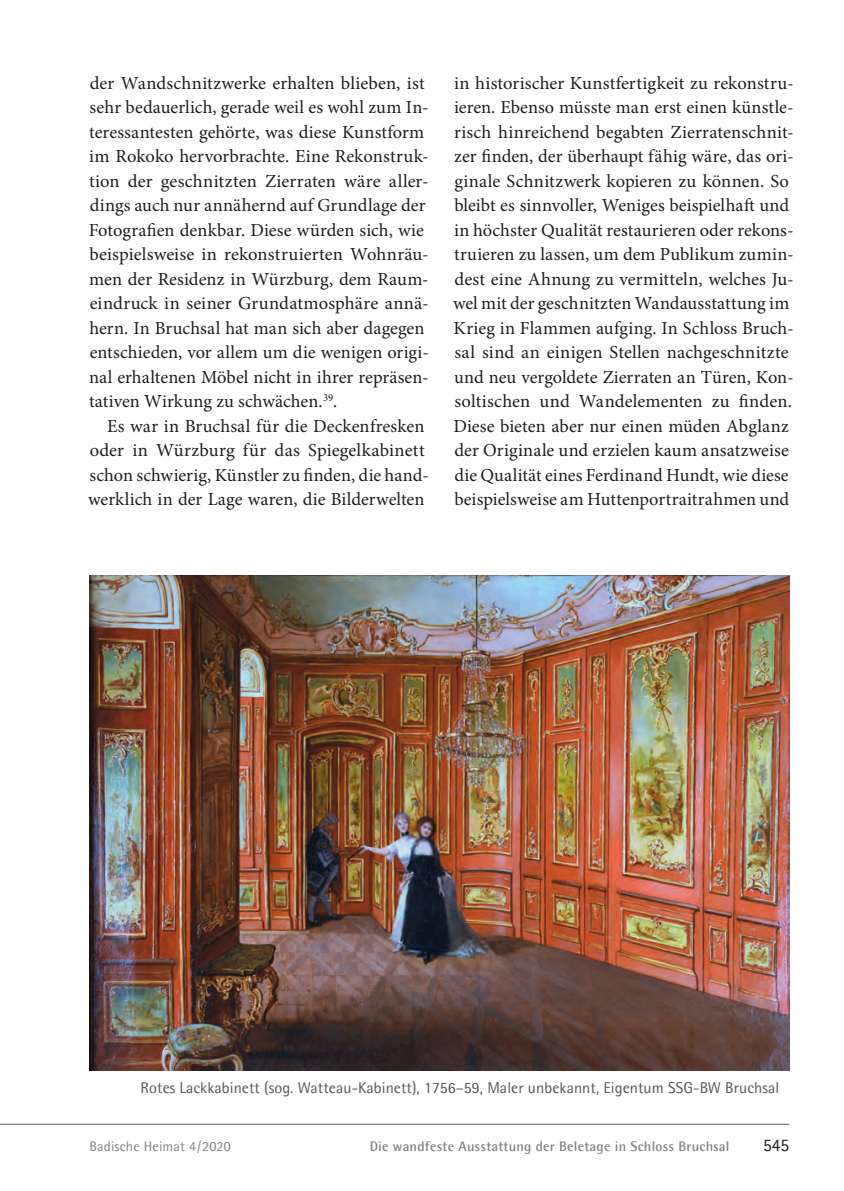
<style>
.page{position:relative;width:844px;height:1191px;background:#fff}
.page>*{position:absolute;margin:0;border:0;box-sizing:border-box;transform-origin:0 0}
.t1{font:18.38px/24.5px "Minion Pro";letter-spacing:.005em;color:#1d1e1f}
.t2{font:17.5px "Agfa Rotis Semisans";color:#1d1e1f}
.t3{font:15.75px "Agfa Rotis Semisans";letter-spacing:.005em;color:#57585a}
.t4{font:700 14px "Agfa Rotis Semisans";letter-spacing:.015em;color:#808285}
.t5{font:14px "Agfa Rotis Semisans";letter-spacing:.015em;color:#808285}
</style>
<div class="page">
<hr style="left:0;top:1124px;width:789px;height:1px;background:#636366">
<img style="left:89px;top:575px;width:700px;height:495px">
<p class="t1" style="left:90px;top:72px;width:336px">der Wandschnitzwerke erhalten blieben, ist</p>
<p class="t1" style="left:90px;top:97px;width:340px">sehr bedauerlich, gerade weil es wohl zum In-</p>
<p class="t1" style="left:89px;top:121px;width:336px">teressantesten gehörte, was diese Kunstform</p>
<p class="t1" style="left:89px;top:146px;width:341px">im Rokoko hervorbrachte. Eine Rekonstruk-</p>
<p class="t1" style="left:89px;top:170px;width:341px">tion der geschnitzten Zierraten wäre aller-</p>
<p class="t1" style="left:90px;top:195px;width:337px">dings auch nur annähernd auf Grundlage der</p>
<p class="t1" style="left:89px;top:219px;width:336px">Fotografien denkbar. Diese würden sich, wie</p>
<p class="t1" style="left:89px;top:244px;width:341px">beispielsweise in rekonstruierten Wohnräu-</p>
<p class="t1" style="left:89px;top:268px;width:341px">men der Residenz in Würzburg, dem Raum-</p>
<p class="t1" style="left:90px;top:293px;width:340px">eindruck in seiner Grundatmosphäre annä-</p>
<p class="t1" style="left:89px;top:317px;width:336px">hern. In Bruchsal hat man sich aber dagegen</p>
<p class="t1" style="left:90px;top:342px;width:340px">entschieden, vor allem um die wenigen origi-</p>
<p class="t1" style="left:89px;top:366px;width:341px">nal erhaltenen Möbel nicht in ihrer repräsen-</p>
<p class="t1" style="left:89px;top:390px;width:250px">tativen Wirkung zu schwächen.<sup>39</sup>.</p>
<p class="t1" style="left:107px;top:415px;width:319px">Es war in Bruchsal für die Deckenfresken</p>
<p class="t1" style="left:90px;top:440px;width:336px">oder in Würzburg für das Spiegelkabinett</p>
<p class="t1" style="left:90px;top:464px;width:340px">schon schwierig, Künstler zu finden, die hand-</p>
<p class="t1" style="left:88px;top:489px;width:337px">werklich in der Lage waren, die Bilderwelten</p>
<p class="t1" style="left:453px;top:72px;width:342px">in historischer Kunstfertigkeit zu rekonstru&shy;ieren. Ebenso müsste man erst einen künstle&shy;risch hinreichend begabten Zierratenschnit&shy;zer finden, der überhaupt fähig wäre, das ori&shy;ginale Schnitzwerk kopieren zu können. So bleibt es sinnvoller, Weniges beispielhaft und in höchster Qualität restaurieren oder rekons&shy;truieren zu lassen, um dem Publikum zumin&shy;dest eine Ahnung zu vermitteln, welches Ju&shy;wel mit der geschnitzten Wandausstattung im Krieg in Flammen aufging. In Schloss Bruch&shy;sal sind an einigen Stellen nachgeschnitzte und neu vergoldete Zierraten an Türen, Kon&shy;soltischen und Wandelementen zu finden.<br>Diese bieten aber nur einen müden Abglanz der Originale und erzielen kaum ansatzweise die Qualität eines Ferdinand Hundt, wie diese beispielsweise am Huttenportraitrahmen und</p>
<p class="t3" style="left:141px;top:1078px;width:640px">Rotes Lackkabinett (sog. Watteau-Kabinett), 1756–59, Maler unbekannt, Eigentum SSG-BW Bruchsal</p>
<p class="t5" style="left:89px;top:1137px;width:143px">Badische Heimat 4 / 2020</p>
<p class="t4" style="left:369px;top:1137px;width:361px">Die wandfeste Ausstattung der Beletage in Schloss Bruchsal</p>
<p class="t2" style="left:762px;top:1134px;width:28px">545</p>
</div>
